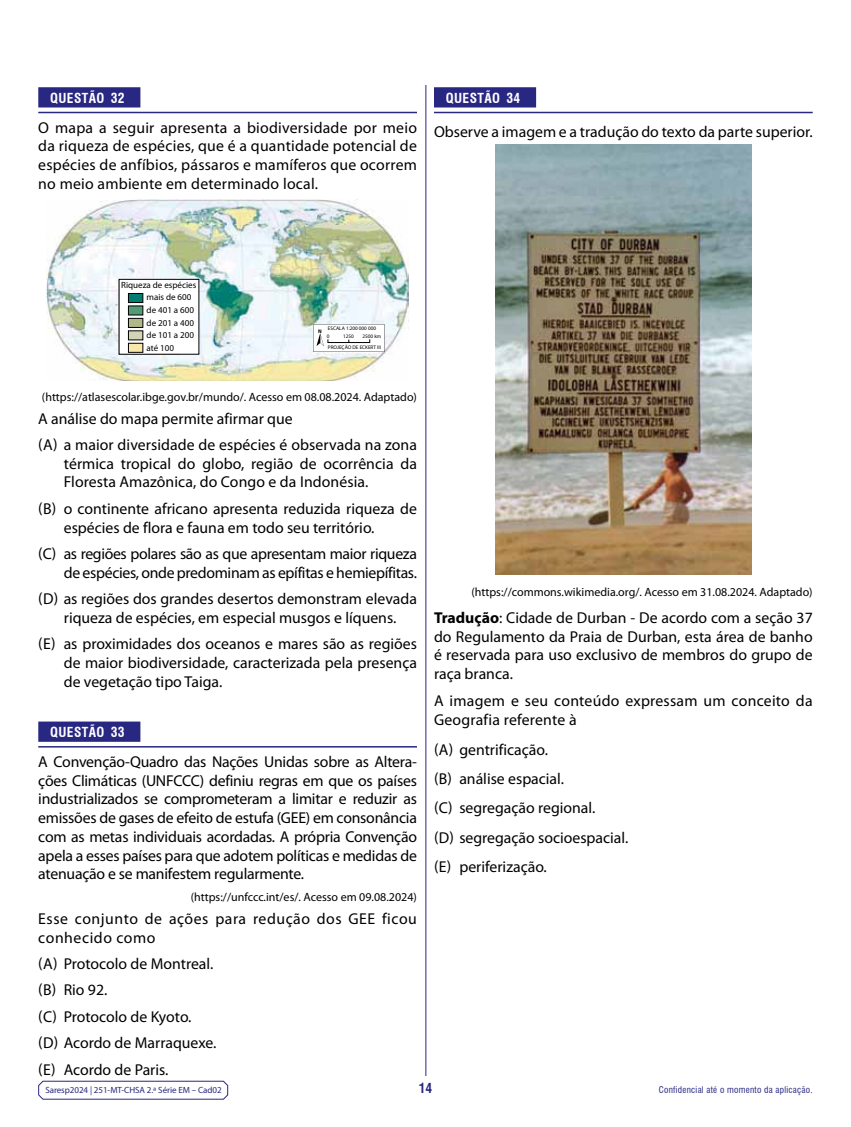
<style>
.page{position:relative;width:851px;height:1127px;background:#fff}
.page>*{position:absolute;margin:0;border:0;box-sizing:border-box;transform-origin:0 0}
.t1{font:15.75px/18.8px "Myriad Pro";color:#000}
.t2{font:15.75px/18.8px "Myriad Pro";letter-spacing:-.02em;color:#000;text-align:right}
.t3{font:15.75px/18.8px "Myriad Pro";letter-spacing:.035em;color:#000}
.t4{font:700 condensed 13.5px "Swiss 721 BT";letter-spacing:.03em;color:#fff}
.t5{font:700 condensed 13.5px "Swiss 721 BT";color:#282781}
.t6{font:12px "Myriad Pro";color:#000}
.t7{font:9px/12.6px "Myriad Pro";color:#000}
.t8{font:9px "Myriad Pro";letter-spacing:-.005em;color:#282781}
.t9{font:condensed 9px "Swiss 721 BT";letter-spacing:.03em;color:#282781}
.t10{font:5.25px/10.6px "Myriad Pro";color:#000;text-align:right}
.t11{font:700 5.25px "Myriad Pro";color:#000}
.s1{font-weight:700}
</style>
<div class="page">
<svg style="left:38px;top:1080px;width:190px;height:20px"></svg>
<hr style="left:425px;top:85px;width:1px;height:991px;background:#282781">
<div style="left:434px;top:87px;width:102px;height:20px;background:#282781"></div>
<hr style="left:434px;top:112px;width:378px;height:1px;background:#282781">
<img style="left:495px;top:145px;width:256px;height:429px">
<div style="left:38px;top:87px;width:102px;height:20px;background:#282781"></div>
<hr style="left:38px;top:112px;width:379px;height:1px;background:#282781">
<div style="left:38px;top:721px;width:102px;height:21px;background:#282781"></div>
<hr style="left:38px;top:746px;width:379px;height:1px;background:#282781">
<img style="left:47px;top:199px;width:361px;height:182px">
<div style="left:119px;top:279px;width:80px;height:75px;background:#fff;border:1px solid #000"></div>
<div style="left:128px;top:293px;width:15px;height:10px;background:#007c70;border:1px solid #000"></div>
<div style="left:128px;top:306px;width:15px;height:9px;background:#539b75"></div>
<div style="left:128px;top:318px;width:15px;height:10px;background:#b0b888;border:1px solid #000"></div>
<div style="left:128px;top:331px;width:15px;height:9px;background:#d3d3b6"></div>
<div style="left:128px;top:343px;width:15px;height:9px;background:#f9e8a9;border:1px solid #000"></div>
<svg style="left:313px;top:324px;width:71px;height:28px"></svg>
<p class="t4" style="left:50px;top:90px;width:76px">QUESTÃO 32</p>
<p class="t1" style="left:38px;top:118px;width:380px;text-align:justify">O mapa a seguir apresenta a biodiversidade por meio da riqueza de espécies, que é a quantidade potencial de espécies de anfíbios, pássaros e mamíferos que ocorrem no meio ambiente em determinado local.</p>
<p class="t4" style="left:446px;top:90px;width:76px">QUESTÃO 34</p>
<p class="t1" style="left:434px;top:122px;width:380px">Observe a imagem e a tradução do texto da parte superior.</p>
<p class="t7" style="left:147px;top:278px;width:51px;text-indent:-25px">Riqueza de espécies mais de 600 de 401 a 600 de 201 a 400 de 101 a 200 até 100</p>
<p class="t10" style="left:328px;top:323px;width:50px">ESCALA 1:200 000 000</p>
<p class="t11" style="left:318px;top:327px;width:5px">N</p>
<p class="t10" style="left:328px;top:331px;width:55px">2500 km<br>PROJEÇÃO DE ECKERT III</p>
<p class="t10" style="left:326px;top:331px;width:4px">0</p>
<p class="t10" style="left:343px;top:331px;width:12px">1250</p>
<p class="t6" style="left:42px;top:389px;width:376px">(https://atlasescolar.ibge.gov.br/mundo/. Acesso em 08.08.2024. Adaptado)</p>
<p class="t1" style="left:38px;top:405px;width:380px;line-height:26.4px">A análise do mapa permite afirmar que<br>(A) a maior diversidade de espécies é observada na zona</p>
<p class="t1" style="left:64px;top:454px;width:354px">térmica tropical do globo, região de ocorrência da<br>Floresta Amazônica, do Congo e da Indonésia.</p>
<p class="t1" style="left:64px;top:499px;width:354px;text-indent:-26px">(B) o continente africano apresenta reduzida riqueza de espécies de flora e fauna em todo seu território.</p>
<p class="t2" style="left:38px;top:544px;width:380px">(C) as regiões polares são as que apresentam maior riqueza de espécies, onde predominam as epífitas e hemiepífitas.</p>
<p class="t1" style="left:38px;top:589px;width:380px;text-align:center">(D) as regiões dos grandes desertos demonstram elevada riqueza de espécies, em especial musgos e líquens.</p>
<p class="t1" style="left:64px;top:634px;width:354px;text-align:justify;text-indent:-26px">(E) as proximidades dos oceanos e mares são as regiões de maior biodiversidade, caracterizada pela presença de vegetação tipo Taiga.</p>
<p class="t4" style="left:50px;top:724px;width:76px">QUESTÃO 33</p>
<p class="t1" style="left:38px;top:752px;width:380px;text-align:justify">A Convenção-Quadro das Nações Unidas sobre as Altera&shy;ções Climáticas (UNFCCC) definiu regras em que os países industrializados se comprometeram a limitar e reduzir as emissões de gases de efeito de estufa (GEE) em consonância com as metas individuais acordadas. A própria Convenção apela a esses países para que adotem políticas e medidas de atenuação e se manifestem regularmente.</p>
<p class="t6" style="left:191px;top:889px;width:227px">(https://unfccc.int/es/. Acesso em 09.08.2024)</p>
<p class="t3" style="left:38px;top:909px;width:380px">Esse conjunto de ações para redução dos GEE ficou conhecido como</p>
<p class="t1" style="left:38px;top:950px;width:180px;line-height:26.4px">(A) Protocolo de Montreal. (B) Rio 92.<br>(C) Protocolo de Kyoto.<br>(D) Acordo de Marraquexe. (E) Acordo de Paris.</p>
<p class="t6" style="left:471px;top:584px;width:342px">(https://commons.wikimedia.org/. Acesso em 31.08.2024. Adaptado)</p>
<p class="t1" style="left:434px;top:608px;width:380px;text-align:justify"><span class="s1">Tradução</span>: Cidade de Durban - De acordo com a seção 37 do Regulamento da Praia de Durban, esta área de banho é reservada para uso exclusivo de membros do grupo de raça branca.</p>
<p class="t1" style="left:434px;top:691px;width:380px">A imagem e seu conteúdo expressam um conceito da<br>Geografia referente à</p>
<p class="t1" style="left:434px;top:734px;width:196px;line-height:29.4px">(A) gentrificação.<br>(B) análise espacial.<br>(C) segregação regional.<br>(D) segregação socioespacial. (E) periferização.</p>
<p class="t8" style="left:45px;top:1084px;width:178px">Saresp2024 | 251-MT-CHSA 2.ª Série EM – Cad02</p>
<p class="t5" style="left:418px;top:1079px;width:15px">14</p>
<p class="t9" style="left:658px;top:1084px;width:155px">Confidencial até o momento da aplicação.</p>
</div>
